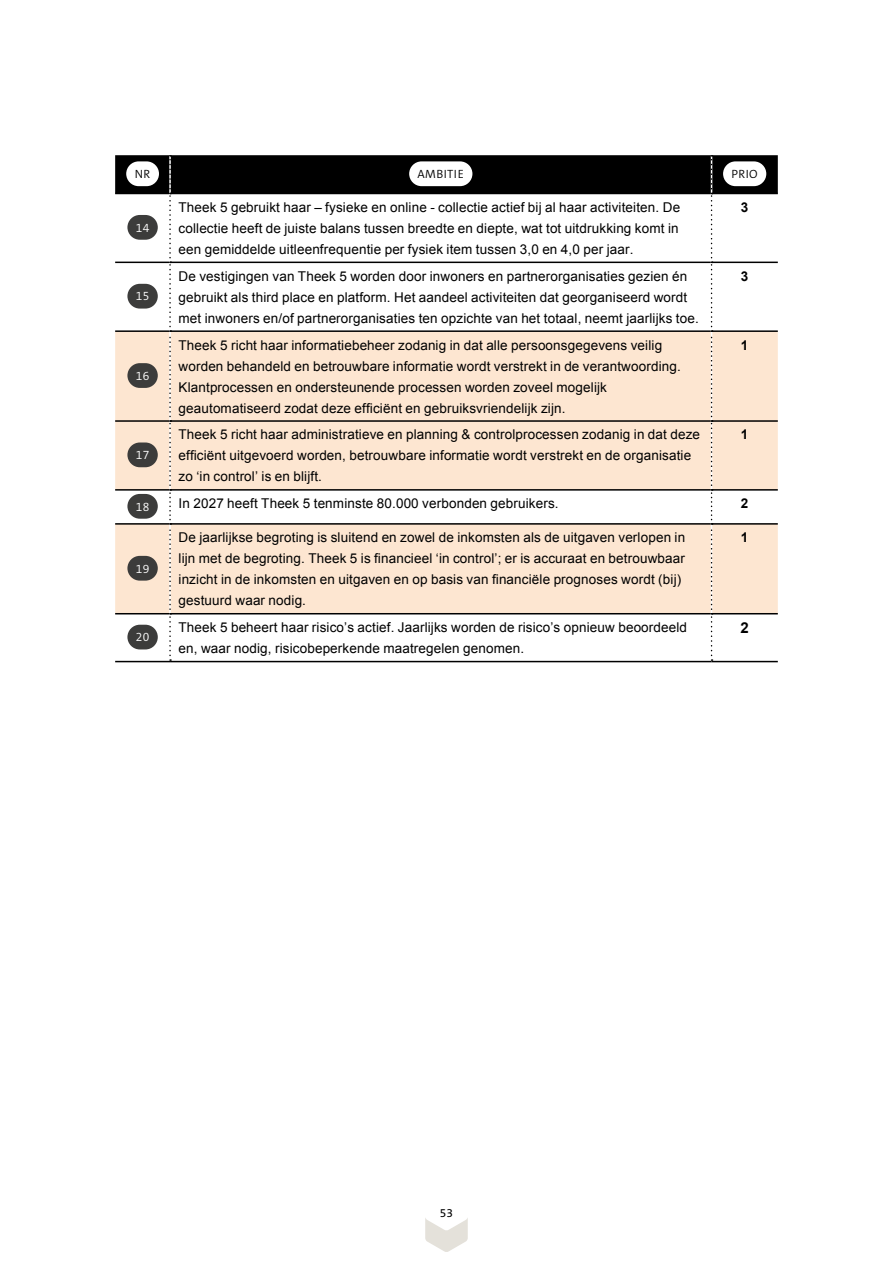
<style>
.page{position:relative;width:893px;height:1263px;background:#fff}
.page>*{position:absolute;margin:0;border:0;box-sizing:border-box;transform-origin:0 0}
.t1{font:700 15px "Arial";color:#000}
.t2{font:13.5px/21px "Arial";letter-spacing:.01em;color:#000}
.t3{font:700 13.5px "Arial";color:#000}
.t4{font:300 12px "The Mix C5 s";letter-spacing:.02em;color:#fff}
.t5{font:300 12px "The Mix C5 s";letter-spacing:.035em;color:#000}
.t6{font:12px "The Mix C5 s";color:#000}
</style>
<div class="page">
<svg style="left:425px;top:1218px;width:43px;height:34px"></svg>
<hr style="left:115px;top:661px;width:55px;height:1px;background:#000">
<hr style="left:170px;top:661px;width:541px;height:1px;background:#000">
<hr style="left:711px;top:661px;width:67px;height:1px;background:#000">
<svg style="left:115px;top:155px;width:663px;height:506px"></svg>
<div style="left:126px;top:161px;width:33px;height:25px;background:#fff;border-radius:12px"></div>
<div style="left:409px;top:161px;width:63px;height:25px;background:#fff;border-radius:12px"></div>
<div style="left:723px;top:161px;width:43px;height:25px;background:#fff;border-radius:12px"></div>
<div style="left:127px;top:215px;width:31px;height:25px;background:#3c3c3b;border-radius:12px"></div>
<div style="left:127px;top:284px;width:31px;height:25px;background:#3c3c3b;border-radius:12px"></div>
<div style="left:127px;top:363px;width:31px;height:25px;background:#3c3c3b;border-radius:12px"></div>
<div style="left:127px;top:442px;width:31px;height:25px;background:#3c3c3b;border-radius:12px"></div>
<div style="left:127px;top:494px;width:31px;height:25px;background:#3c3c3b;border-radius:12px"></div>
<div style="left:127px;top:556px;width:31px;height:25px;background:#3c3c3b;border-radius:12px"></div>
<div style="left:127px;top:625px;width:31px;height:24px;background:#3c3c3b;border-radius:12px"></div>
<p class="t5" style="left:135px;top:166px;width:17px">NR</p>
<p class="t5" style="left:418px;top:166px;width:48px">AMBITIE</p>
<p class="t5" style="left:731px;top:166px;width:28px">PRIO</p>
<p class="t4" style="left:136px;top:220px;width:15px">14</p>
<p class="t4" style="left:136px;top:289px;width:15px">15</p>
<p class="t4" style="left:136px;top:368px;width:15px">16</p>
<p class="t4" style="left:136px;top:447px;width:15px">17</p>
<p class="t2" style="left:179px;top:197px;width:503px;text-align:justify">Theek 5 gebruikt haar – fysieke en online - collectie actief bij al haar activiteiten. De collectie heeft de juiste balans tussen breedte en diepte, wat tot uitdrukking komt in een gemiddelde uitleenfrequentie per fysiek item tussen 3,0 en 4,0 per jaar.</p>
<p class="t3" style="left:741px;top:198px;width:9px">3</p>
<p class="t2" style="left:179px;top:266px;width:522px">De vestigingen van Theek 5 worden door inwoners en partnerorganisaties gezien én gebruikt als third place en platform. Het aandeel activiteiten dat georganiseerd wordt met inwoners en/of partnerorganisaties ten opzichte van het totaal, neemt jaarlijks toe.</p>
<p class="t3" style="left:741px;top:267px;width:9px">3</p>
<p class="t2" style="left:179px;top:334px;width:504px">Theek 5 richt haar informatiebeheer zodanig in dat alle persoonsgegevens veilig worden behandeld en betrouwbare informatie wordt verstrekt in de verantwoording.<br>Klantprocessen en ondersteunende processen worden zoveel mogelijk geautomatiseerd zodat deze efficiënt en gebruiksvriendelijk zijn.</p>
<p class="t3" style="left:741px;top:336px;width:9px">1</p>
<p class="t2" style="left:179px;top:424px;width:523px">Theek 5 richt haar administratieve en planning &amp; controlprocessen zodanig in dat deze efficiënt uitgevoerd worden, betrouwbare informatie wordt verstrekt en de organisatie zo ‘in control’ is en blijft.</p>
<p class="t3" style="left:741px;top:426px;width:9px">1</p>
<p class="t4" style="left:136px;top:499px;width:15px">18</p>
<p class="t2" style="left:179px;top:493px;width:382px">In 2027 heeft Theek 5 tenminste 80.000 verbonden gebruikers.</p>
<p class="t3" style="left:741px;top:495px;width:9px">2</p>
<p class="t4" style="left:136px;top:561px;width:15px">19</p>
<p class="t2" style="left:179px;top:527px;width:508px">De jaarlijkse begroting is sluitend en zowel de inkomsten als de uitgaven verlopen in lijn met de begroting. Theek 5 is financieel ‘in control’; er is accuraat en betrouwbaar inzicht in de inkomsten en uitgaven en op basis van financiële prognoses wordt (bij) gestuurd waar nodig.</p>
<p class="t3" style="left:741px;top:529px;width:9px">1</p>
<p class="t4" style="left:136px;top:630px;width:15px">20</p>
<p class="t2" style="left:179px;top:617px;width:510px">Theek 5 beheert haar risico’s actief. Jaarlijks worden de risico’s opnieuw beoordeeld en, waar nodig, risicobeperkende maatregelen genomen.</p>
<p class="t1" style="left:740px;top:618px;width:10px">2</p>
<p class="t6" style="left:440px;top:1205px;width:15px">53</p>
</div>
